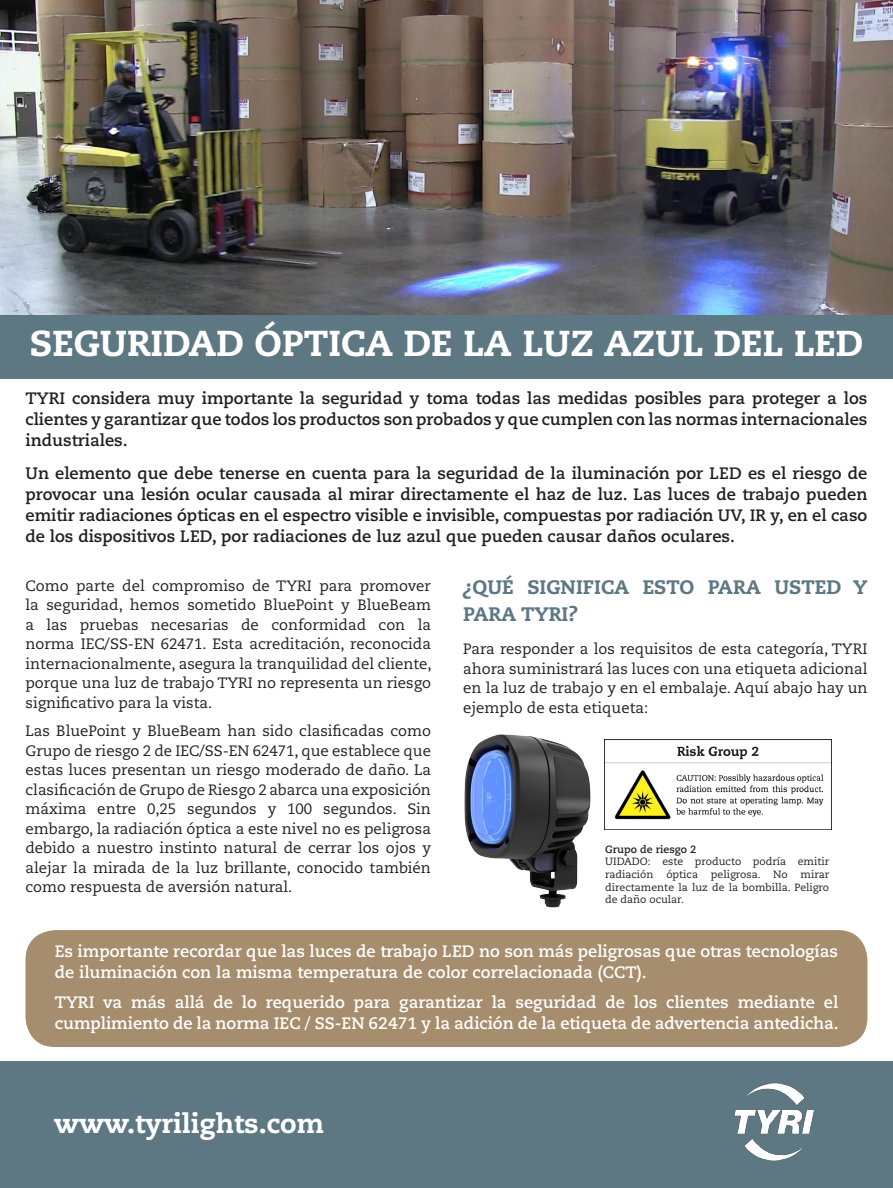
<style>
.page{position:relative;width:893px;height:1188px;background:#fff}
.page>*{position:absolute;margin:0;border:0;box-sizing:border-box;transform-origin:0 0}
.t1{font:800 36px "Caecilia LT Std";color:#fff}
.t2{font:800 27px "Caecilia LT Std";color:#fff}
.t3{font:800 19.5px/27px "Caecilia LT Std";color:#5d7783}
.t4{font:700 16.5px/21px "Caecilia LT Std";color:#231f20;text-align:justify}
.t5{font:700 16.5px/21px "Caecilia LT Std";color:#fff}
.t6{font:15px/19.5px "Caecilia LT Std";color:#231f20;text-align:justify}
.t7{font:10.5px/12.6px "Caecilia LT Std";color:#231f20;text-align:justify}
.t8{font:700 10.5px "Caecilia LT Std";color:#231f20}
</style>
<div class="page">
<div style="left:26px;top:930px;width:841px;height:117px;background:#a58d6d;border-radius:30px"></div>
<div style="left:0;top:1061px;width:893px;height:127px;background:#5d7783"></div>
<img style="left:0;top:0;width:893px;height:315px">
<div style="left:0;top:315px;width:893px;height:63px;background:#5d7783"></div>
<img style="left:734px;top:1083px;width:81px;height:78px">
<img style="left:628px;top:739px;width:203px;height:91px">
<img style="left:464px;top:734px;width:164px;height:174px">
<p class="t1" style="left:30px;top:321px;width:835px">SEGURIDAD ÓPTICA DE LA LUZ AZUL DEL LED</p>
<p class="t4" style="left:26px;top:388px;width:843px">TYRI considera muy importante la seguridad y toma todas las medidas posibles para proteger a los clientes y garantizar que todos los productos son probados y que cumplen con las normas internacionales industriales.</p>
<p class="t4" style="left:26px;top:463px;width:843px">Un elemento que debe tenerse en cuenta para la seguridad de la iluminación por LED es el riesgo de provocar una lesión ocular causada al mirar directamente el haz de luz. Las luces de trabajo pueden emitir radiaciones ópticas en el espectro visible e invisible, compuestas por radiación UV, IR y, en el caso de los dispositivos LED, por radiaciones de luz azul que pueden causar daños oculares.</p>
<p class="t6" style="left:26px;top:576px;width:407px">Como parte del compromiso de TYRI para promover la seguridad, hemos sometido BluePoint y BlueBeam a las pruebas necesarias de conformidad con la norma IEC/SS-EN 62471. Esta acreditación, reconocida internacionalmente, asegura la tranquilidad del cliente, porque una luz de trabajo TYRI no representa un riesgo significativo para la vista.</p>
<p class="t6" style="left:26px;top:722px;width:407px">Las BluePoint y BlueBeam han sido clasificadas como Grupo de riesgo 2 de IEC/SS-EN 62471, que establece que estas luces presentan un riesgo moderado de daño. La clasificación de Grupo de Riesgo 2 abarca una exposición máxima entre 0,25 segundos y 100 segundos. Sin embargo, la radiación óptica a este nivel no es peligrosa debido a nuestro instinto natural de cerrar los ojos y alejar la mirada de la luz brillante, conocido también como respuesta de aversión natural.</p>
<p class="t3" style="left:463px;top:574px;width:406px">¿QUÉ SIGNIFICA ESTO PARA USTED Y<br>PARA TYRI?</p>
<p class="t6" style="left:463px;top:639px;width:406px">Para responder a los requisitos de esta categoría, TYRI ahora suministrará las luces con una etiqueta adicional en la luz de trabajo y en el embalaje. Aquí abajo hay un ejemplo de esta etiqueta:</p>
<p class="t8" style="left:605px;top:843px;width:93px">Grupo de riesgo 2</p>
<p class="t7" style="left:605px;top:856px;width:225px">UIDADO: este producto podría emitir radiación óptica peligrosa. No mirar directamente la luz de la bombilla. Peligro de daño ocular.</p>
<p class="t5" style="left:55px;top:941px;width:785px">Es importante recordar que las luces de trabajo LED no son más peligrosas que otras tecnologías de iluminación con la misma temperatura de color correlacionada (CCT).</p>
<p class="t5" style="left:55px;top:992px;width:786px">TYRI va más allá de lo requerido para garantizar la seguridad de los clientes mediante el cumplimiento de la norma IEC / SS-EN 62471 y la adición de la etiqueta de advertencia antedicha.</p>
<p class="t2" style="left:54px;top:1107px;width:272px">www.tyrilights.com</p>
</div>
